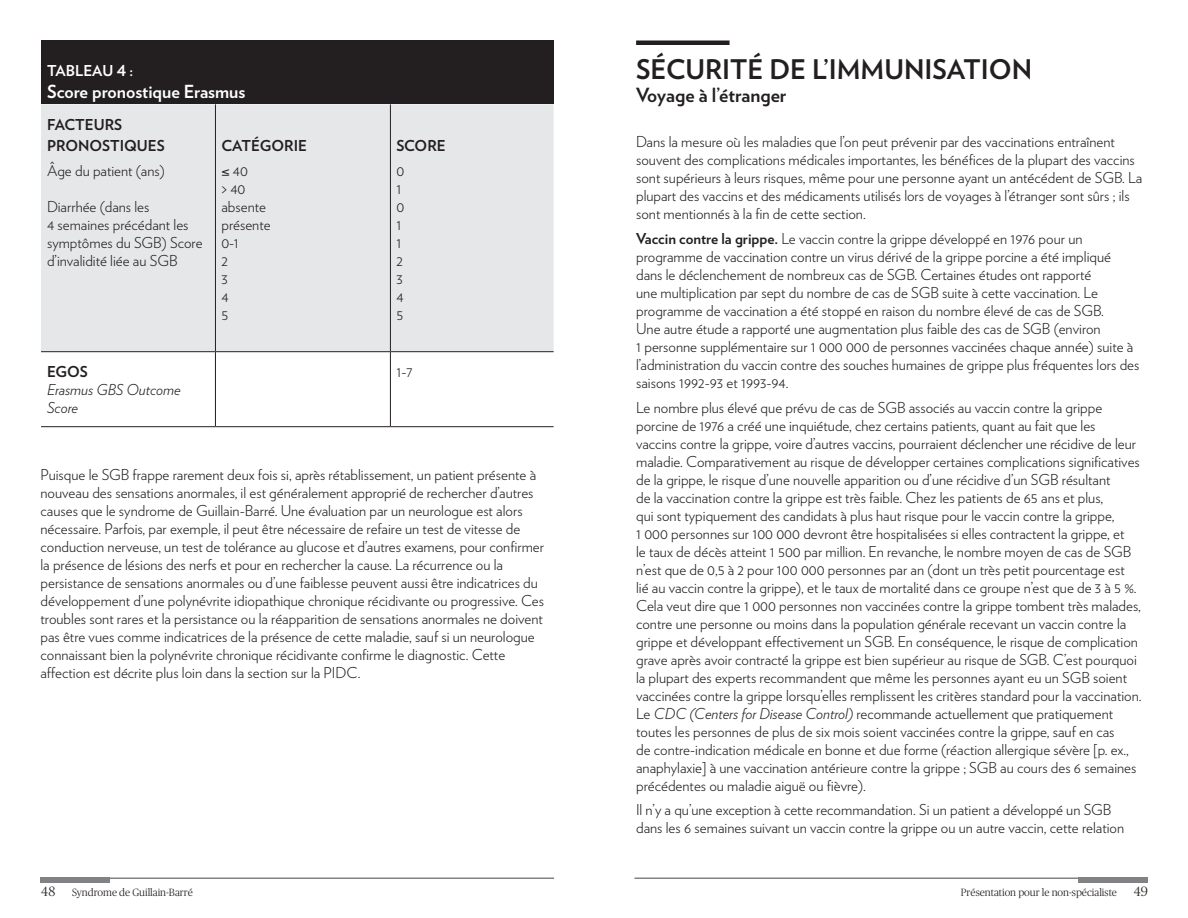
<style>
.page{position:relative;width:1188px;height:918px;background:#fff}
.page>*{position:absolute;margin:0;border:0;box-sizing:border-box;transform-origin:0 0}
.t1{font:700 27px "Verlag";color:#231f20}
.t2{font:700 19.5px "Verlag";color:#231f20}
.t3{font:700 18px "Verlag";color:#fff}
.t4{font:300 15px/18px "Verlag";color:#231f20}
.t5{font:700 15px/21.6px "Verlag";color:#231f20}
.t6{font:italic 300 15px/18px "Verlag";color:#231f20}
.t7{font:700 15px "Verlag";color:#fff}
.t8{font:300 10.5px "Publico Headline";color:#231f20}
.s1{font-weight:700}
.s2{font-style:italic}
.s3{font-size:13.5px}
</style>
<div class="page">
<div style="left:1078px;top:878px;width:70px;height:5px;background:#808285"></div>
<hr style="left:634px;top:878px;width:514px;height:1px;background:#808285">
<div style="left:40px;top:878px;width:70px;height:5px;background:#808285"></div>
<hr style="left:40px;top:878px;width:514px;height:1px;background:#808285">
<div style="left:636px;top:40px;width:94px;height:5px;background:#231f20"></div>
<div style="left:41px;top:40px;width:513px;height:64px;background:#231f20"></div>
<div style="left:41px;top:104px;width:513px;height:247px;background:#e6e7e9"></div>
<svg style="left:41px;top:352px;width:513px;height:74px"></svg>
<hr style="left:41px;top:351px;width:174px;height:1px;background:#231f20">
<hr style="left:215px;top:351px;width:175px;height:1px;background:#231f20">
<hr style="left:390px;top:351px;width:164px;height:1px;background:#231f20">
<hr style="left:41px;top:426px;width:174px;height:1px;background:#231f20">
<hr style="left:215px;top:426px;width:175px;height:1px;background:#231f20">
<hr style="left:390px;top:426px;width:164px;height:1px;background:#231f20">
<hr style="left:215px;top:104px;width:1px;height:247px;background:#231f20">
<hr style="left:390px;top:104px;width:1px;height:247px;background:#231f20">
<hr style="left:215px;top:352px;width:1px;height:74px;background:#231f20">
<hr style="left:390px;top:352px;width:1px;height:74px;background:#231f20">
<p class="t7" style="left:47px;top:59px;width:88px">TABLEAU 4 :</p>
<p class="t3" style="left:47px;top:77px;width:200px">Score pronostique Erasmus</p>
<p class="t5" style="left:47px;top:113px;width:119px">FACTEURS<br>PRONOSTIQUES</p>
<p class="t4" style="left:47px;top:161px;width:119px">Âge du patient (ans)</p>
<p class="t4" style="left:47px;top:197px;width:157px">Diarrhée (dans les<br>4 semaines précédant les symptômes du SGB) Score d’invalidité liée au SGB</p>
<p class="t5" style="left:221px;top:134px;width:87px">CATÉGORIE</p>
<p class="t4" style="left:221px;top:161px;width:28px">≤ 40</p>
<p class="t4" style="left:221px;top:179px;width:25px">&gt; 40</p>
<p class="t4" style="left:221px;top:197px;width:46px">absente</p>
<p class="t4" style="left:221px;top:215px;width:51px">présente</p>
<p class="t4" style="left:221px;top:233px;width:19px">0-1</p>
<p class="t4" style="left:221px;top:251px;width:8px">2</p>
<p class="t4" style="left:221px;top:269px;width:8px">3</p>
<p class="t4" style="left:221px;top:287px;width:9px">4</p>
<p class="t4" style="left:221px;top:305px;width:8px">5</p>
<p class="t5" style="left:47px;top:360px;width:42px">EGOS</p>
<p class="t6" style="left:47px;top:380px;width:135px">Erasmus GBS Outcome<br>Score</p>
<p class="t5" style="left:396px;top:134px;width:51px">SCORE</p>
<p class="t4" style="left:396px;top:161px;width:9px">0</p>
<p class="t4" style="left:396px;top:179px;width:6px">1</p>
<p class="t4" style="left:396px;top:197px;width:9px">0</p>
<p class="t4" style="left:396px;top:215px;width:6px">1</p>
<p class="t4" style="left:396px;top:233px;width:6px">1</p>
<p class="t4" style="left:396px;top:251px;width:8px">2</p>
<p class="t4" style="left:396px;top:269px;width:8px">3</p>
<p class="t4" style="left:396px;top:287px;width:9px">4</p>
<p class="t4" style="left:396px;top:305px;width:8px">5</p>
<p class="t4" style="left:396px;top:362px;width:18px">1-7</p>
<p class="t4" style="left:40px;top:464px;width:505px">Puisque le SGB frappe rarement deux fois si, après rétablissement, un patient présente à nouveau des sensations anormales, il est généralement approprié de rechercher d’autres causes que le syndrome de Guillain-Barré. Une évaluation par un neurologue est alors nécessaire. Parfois, par exemple, il peut être nécessaire de refaire un test de vitesse de conduction nerveuse, un test de tolérance au glucose et d’autres examens, pour confirmer la présence de lésions des nerfs et pour en rechercher la cause. La récurrence ou la persistance de sensations anormales ou d’une faiblesse peuvent aussi être indicatrices du développement d’une polynévrite idiopathique chronique récidivante ou progressive. Ces troubles sont rares et la persistance ou la réapparition de sensations anormales ne doivent pas être vues comme indicatrices de la présence de cette maladie, sauf si un neurologue connaissant bien la polynévrite chronique récidivante confirme le diagnostic. Cette affection est décrite plus loin dans la section sur la PIDC.</p>
<p class="t1" style="left:636px;top:48px;width:398px">SÉCURITÉ DE L’IMMUNISATION</p>
<p class="t2" style="left:636px;top:80px;width:152px">Voyage à l’étranger</p>
<p class="t4" style="left:636px;top:132px;width:508px">Dans la mesure où les maladies que l’on peut prévenir par des vaccinations entraînent souvent des complications médicales importantes, les bénéfices de la plupart des vaccins sont supérieurs à leurs risques, même pour une personne ayant un antécédent de SGB. La plupart des vaccins et des médicaments utilisés lors de voyages à l’étranger sont sûrs ; ils sont mentionnés à la fin de cette section.</p>
<p class="t4" style="left:636px;top:229px;width:505px"><span class="s1">Vaccin contre la grippe.</span> Le vaccin contre la grippe développé en 1976 pour un programme de vaccination contre un virus dérivé de la grippe porcine a été impliqué dans le déclenchement de nombreux cas de SGB. Certaines études ont rapporté<br>une multiplication par sept du nombre de cas de SGB suite à cette vaccination. Le programme de vaccination a été stoppé en raison du nombre élevé de cas de SGB.<br>Une autre étude a rapporté une augmentation plus faible des cas de SGB (environ<br>1 personne supplémentaire sur 1 000 000 de personnes vaccinées chaque année) suite à l’administration du vaccin contre des souches humaines de grippe plus fréquentes lors des saisons 1992-93 et 1993-94.</p>
<p class="t4" style="left:636px;top:397px;width:507px">Le nombre plus élevé que prévu de cas de SGB associés au vaccin contre la grippe porcine de 1976 a créé une inquiétude, chez certains patients, quant au fait que les<br>vaccins contre la grippe, voire d’autres vaccins, pourraient déclencher une récidive de leur maladie. Comparativement au risque de développer certaines complications significatives de la grippe, le risque d’une nouvelle apparition ou d’une récidive d’un SGB résultant<br>de la vaccination contre la grippe est très faible. Chez les patients de 65 ans et plus,<br>qui sont typiquement des candidats à plus haut risque pour le vaccin contre la grippe,<br>1 000 personnes sur 100 000 devront être hospitalisées si elles contractent la grippe, et<br>le taux de décès atteint 1 500 par million. En revanche, le nombre moyen de cas de SGB n’est que de 0,5 à 2 pour 100 000 personnes par an (dont un très petit pourcentage est<br>lié au vaccin contre la grippe), et le taux de mortalité dans ce groupe n’est que de 3 à 5 %.<br>Cela veut dire que 1 000 personnes non vaccinées contre la grippe tombent très malades, contre une personne ou moins dans la population générale recevant un vaccin contre la grippe et développant effectivement un SGB. En conséquence, le risque de complication grave après avoir contracté la grippe est bien supérieur au risque de SGB. C’est pourquoi la plupart des experts recommandent que même les personnes ayant eu un SGB soient vaccinées contre la grippe lorsqu’elles remplissent les critères standard pour la vaccination.<br>Le <span class="s2">CDC (Centers for Disease Control)</span> recommande actuellement que pratiquement toutes les personnes de plus de six mois soient vaccinées contre la grippe, sauf en cas<br>de contre-indication médicale en bonne et due forme (réaction allergique sévère [p. ex., anaphylaxie] à une vaccination antérieure contre la grippe ; SGB au cours des 6 semaines précédentes ou maladie aiguë ou fièvre).</p>
<p class="t4" style="left:636px;top:800px;width:490px">Il n’y a qu’une exception à cette recommandation. Si un patient a développé un SGB dans les 6 semaines suivant un vaccin contre la grippe ou un autre vaccin, cette relation</p>
<p class="t8" style="left:41px;top:885px;width:153px"><span class="s3">48</span> Syndrome de Guillain-Barré</p>
<p class="t8" style="left:961px;top:885px;width:189px">Présentation pour le non-spécialiste <span class="s3">49</span></p>
</div>
